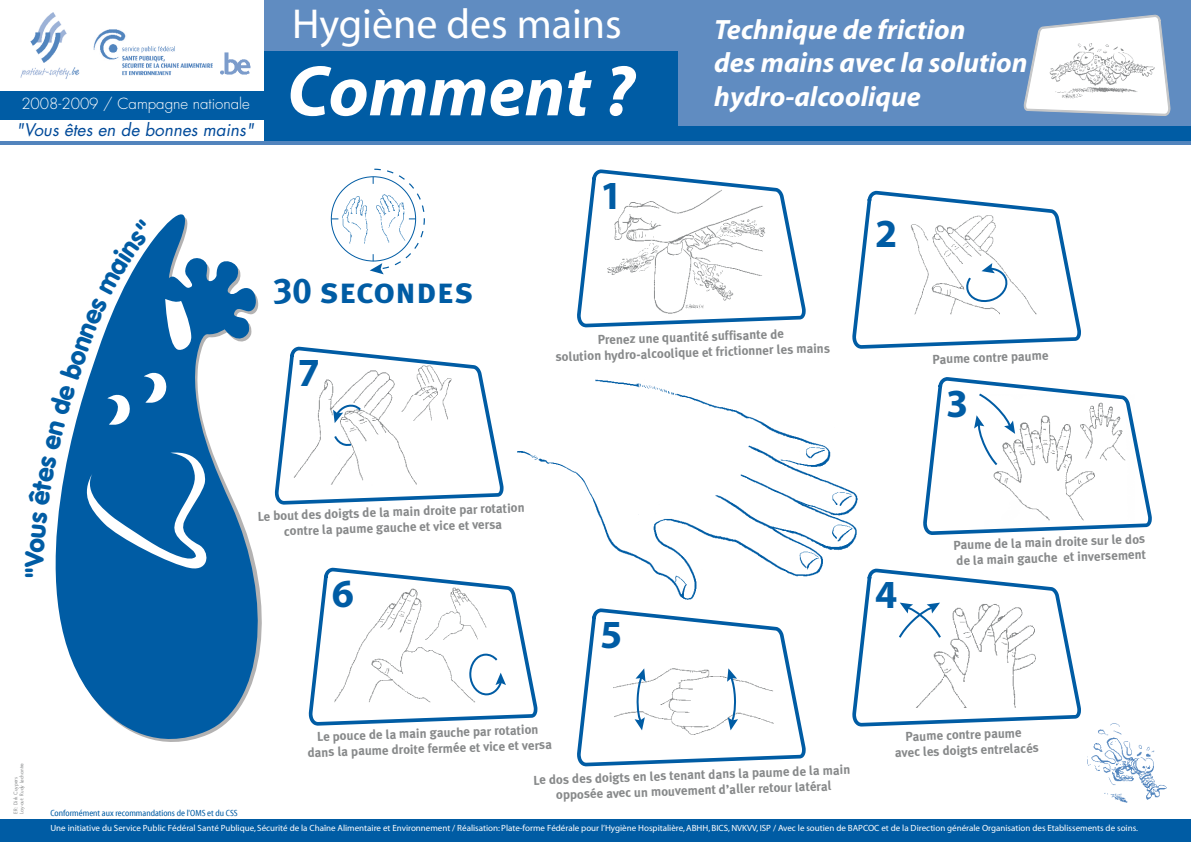
<style>
.page{position:relative;width:1191px;height:842px;background:#fff}
.page>*{position:absolute;margin:0;border:0;box-sizing:border-box;transform-origin:0 0}
.t1{font:italic 700 72px "Myriad";color:#fff}
.t2{font:42px "Myriad";color:#fff}
.t3{font:700 40px "Myriad Pro";color:#005ca4}
.t4{font:36px "Meta Plus Bold Caps";color:#005ca4}
.t5{font:italic 700 28px/33.6px "Myriad";color:#fff}
.t6{font:900 26px "VAG Rounded";color:#005ca4}
.t7{font:italic 17px "Futura";color:#004a99}
.t8{font:300 15px "Futura";color:#fff}
.t9{font:700 13px/15.6px "Meta Plus";color:#87898a;text-align:center}
.t10{font:9px "Myriad";color:#fff}
.t11{font:9px "Myriad Cn Web";color:#005ca4}
.t12{font:5px/6px "Futura";color:#87898a}
</style>
<div class="page">
<div style="left:0;top:91px;width:688px;height:28px;background:#005ca4"></div>
<div style="left:264px;top:0;width:927px;height:51px;background:#608cc1"></div>
<div style="left:264px;top:51px;width:927px;height:93px;background:#005ca4"></div>
<div style="left:0;top:819px;width:1191px;height:23px;background:#005ca4"></div>
<hr style="left:0;top:141px;width:1191px;height:3px;background:#5284bd">
<img style="left:220px;top:52px;width:31px;height:23px">
<img style="left:20px;top:12px;width:60px;height:67px">
<img style="left:93px;top:29px;width:120px;height:47px">
<div style="left:678px;top:0;width:513px;height:125px;background:#608cc1"></div>
<img style="left:517px;top:379px;width:341px;height:230px">
<img style="left:1087px;top:723px;width:79px;height:80px">
<svg style="left:577px;top:170px;width:229px;height:158px"></svg>
<svg style="left:851px;top:569px;width:230px;height:158px"></svg>
<svg style="left:852px;top:191px;width:229px;height:158px"></svg>
<svg style="left:308px;top:567px;width:230px;height:159px"></svg>
<svg style="left:280px;top:346px;width:224px;height:159px"></svg>
<svg style="left:923px;top:377px;width:229px;height:158px"></svg>
<svg style="left:577px;top:609px;width:229px;height:158px"></svg>
<img style="left:334px;top:191px;width:34px;height:56px">
<svg style="left:370px;top:168px;width:55px;height:106px"></svg>
<svg style="left:1023px;top:15px;width:148px;height:101px"></svg>
<svg style="left:55px;top:214px;width:220px;height:528px;fill:#005ca4"></svg>
<svg style="left:55px;top:218px;width:155px;height:353px"></svg>
<p class="t8" style="left:21px;top:94px;width:230px">2008-2009 / Campagne nationale</p>
<h3 class="t7" style="left:16px;top:118px;width:239px">"Vous êtes en de bonnes mains"</h3>
<h2 class="t2" style="left:292px;top:3px;width:331px">Hygiène des mains</h2>
<h1 class="t1" style="left:287px;top:54px;width:349px">Comment ?</h1>
<h3 class="t4" style="left:273px;top:270px;width:202px">30 secondes</h3>
<h3 class="t3" style="left:600px;top:170px;width:24px">1</h3>
<h3 class="t5" style="left:714px;top:14px;width:315px">Technique de friction<br>des mains avec la solution hydro-alcoolique</h3>
<h3 class="t3" style="left:875px;top:208px;width:24px">2</h3>
<h3 class="t3" style="left:298px;top:347px;width:24px">7</h3>
<p class="t9" style="left:555px;top:334px;width:276px;rotate:-2deg">Prenez une quantité suffisante de<br>solution hydro-alcoolique et frictionner les mains</p>
<p class="t9" style="left:932px;top:351px;width:118px;rotate:-2deg">Paume contre paume</p>
<h3 class="t3" style="left:946px;top:377px;width:24px">3</h3>
<h3 class="t6" style="left:19px;top:579px;width:14px;rotate:-90deg">"</h3>
<p class="t9" style="left:257px;top:509px;width:269px;rotate:-2deg">Le bout des doigts de la main droite par rotation contre la paume gauche et vice et versa</p>
<h3 class="t3" style="left:332px;top:568px;width:24px">6</h3>
<h3 class="t3" style="left:600px;top:608px;width:24px">5</h3>
<h3 class="t3" style="left:875px;top:569px;width:24px">4</h3>
<p class="t9" style="left:953px;top:537px;width:194px;text-align:left;rotate:-2deg">Paume de la main droite sur le dos de la main gauche et inversement</p>
<p class="t12" style="left:13px;top:814px;width:52px;rotate:-90deg">ER: Dirk Cuypers<br>Lay-out: Rudy Lechantre</p>
<p class="t11" style="left:50px;top:808px;width:189px">Conformément aux recommandations de l'OMS et du CSS</p>
<p class="t9" style="left:307px;top:729px;width:246px;rotate:-2deg">Le pouce de la main gauche par rotation dans la paume droite fermée et vice et versa</p>
<p class="t9" style="left:533px;top:772px;width:319px;rotate:-2deg">Le dos des doigts en les tenant dans la paume de la main opposée avec un mouvement d’aller retour latéral</p>
<p class="t9" style="left:894px;top:729px;width:145px;rotate:-2deg">Paume contre paume avec les doigts entrelacés</p>
<p class="t10" style="left:50px;top:824px;width:1089px">Une initiative du Service Public Fédéral Santé Publique, Sécurité de la Chaîne Alimentaire et Environnement / Réalisation: Plate-forme Fédérale pour l’Hygiène Hospitalière, ABHH, BICS, NVKVV, ISP / Avec le soutien de BAPCOC et de la Direction générale Organisation des Etablissements de soins.</p>
</div>
